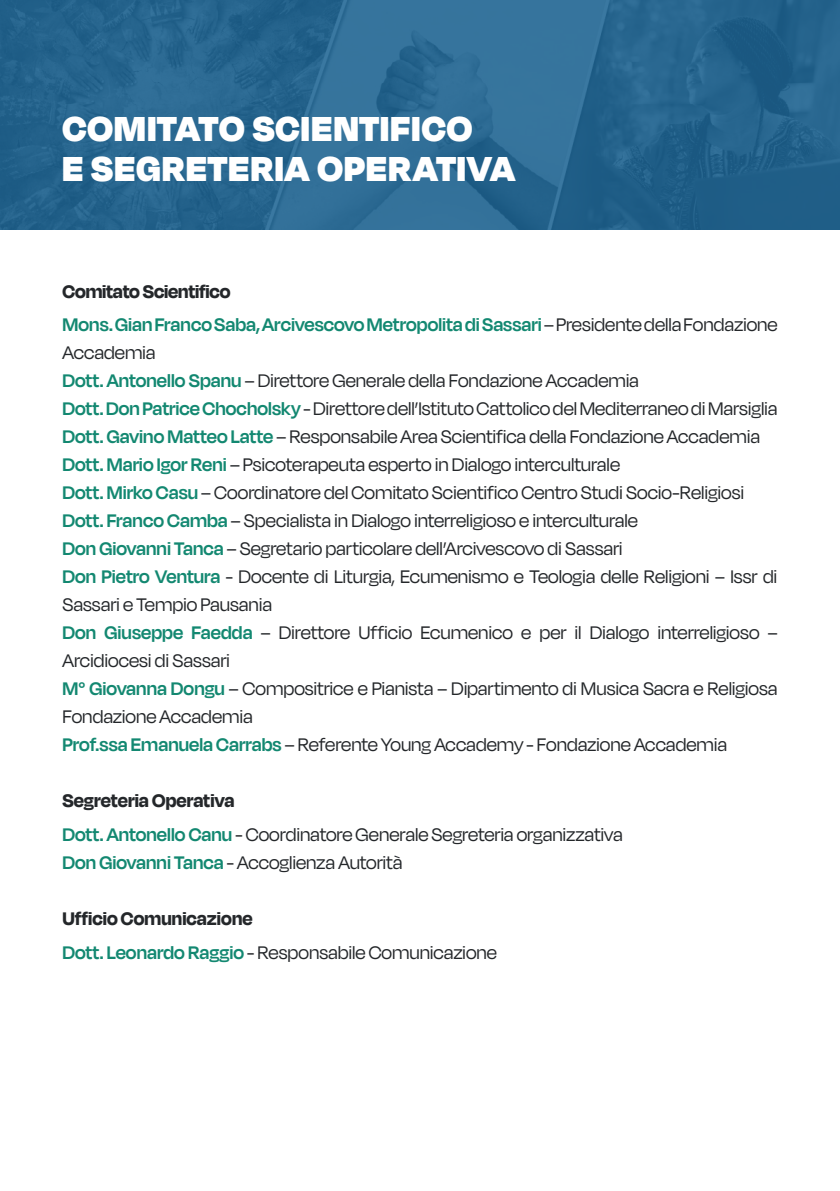
<style>
.page{position:relative;width:840px;height:1191px;background:#fff}
.page>*{position:absolute;margin:0;border:0;box-sizing:border-box;transform-origin:0 0}
.t1{font:900 40px/40px "Degular Display";letter-spacing:.025em;color:#fff}
.t2{font:21px/28px "Degular Display";letter-spacing:-.005em;color:#24272a}
.t3{font:600 21px/33.6px "Degular Display";letter-spacing:.005em;color:#138871}
.s1{font-weight:700;color:#24272a}
.s2{font-weight:400;color:#24272a}
.s3{font-weight:600;color:#138871}
.s4{font-weight:700}
</style>
<div class="page">
<img style="left:0;top:0;width:839px;height:229px">
<h1 class="t1" style="left:62px;top:107px;width:454px">COMITATO SCIENTIFICO<br>E SEGRETERIA OPERATIVA</h1>
<p class="t3" style="left:62px;top:274px;width:716px"><span class="s1">Comitato Scientifico<br></span>Mons. Gian Franco Saba, Arcivescovo Metropolita di Sassari <span class="s2">– Presidente della Fondazione</span></p>
<p class="t2" style="left:62px;top:338px;width:716px">Accademia<br><span class="s3">Dott. Antonello Spanu</span> – Direttore Generale della Fondazione Accademia<br><span class="s3">Dott. Don Patrice Chocholsky</span> - Direttore dell’Istituto Cattolico del Mediterraneo di Marsiglia <span class="s3">Dott. Gavino Matteo Latte</span> – Responsabile Area Scientifica della Fondazione Accademia <span class="s3">Dott. Mario Igor Reni</span> – Psicoterapeuta esperto in Dialogo interculturale<br><span class="s3">Dott. Mirko Casu</span> – Coordinatore del Comitato Scientifico Centro Studi Socio-Religiosi <span class="s3">Dott. Franco Camba</span> – Specialista in Dialogo interreligioso e interculturale<br><span class="s3">Don Giovanni Tanca</span> – Segretario particolare dell’Arcivescovo di Sassari<br><span class="s3">Don Pietro Ventura</span> - Docente di Liturgia, Ecumenismo e Teologia delle Religioni – Issr di Sassari e Tempio Pausania<br><span class="s3">Don Giuseppe Faedda</span> – Direttore Ufficio Ecumenico e per il Dialogo interreligioso – Arcidiocesi di Sassari<br><span class="s3">M° Giovanna Dongu</span> – Compositrice e Pianista – Dipartimento di Musica Sacra e Religiosa Fondazione Accademia<br><span class="s3">Prof.ssa Emanuela Carrabs</span> – Referente Young Accademy - Fondazione Accademia</p>
<p class="t2" style="left:62px;top:783px;width:561px;line-height:33.6px"><span class="s4">Segreteria Operativa<br></span><span class="s3">Dott. Antonello Canu</span> - Coordinatore Generale Segreteria organizzativa</p>
<p class="t2" style="left:62px;top:848px;width:341px"><span class="s3">Don Giovanni Tanca</span> - Accoglienza Autorità</p>
<p class="t2" style="left:62px;top:901px;width:436px;line-height:33.6px"><span class="s4">Ufficio Comunicazione<br></span><span class="s3">Dott. Leonardo Raggio</span> - Responsabile Comunicazione</p>
</div>
